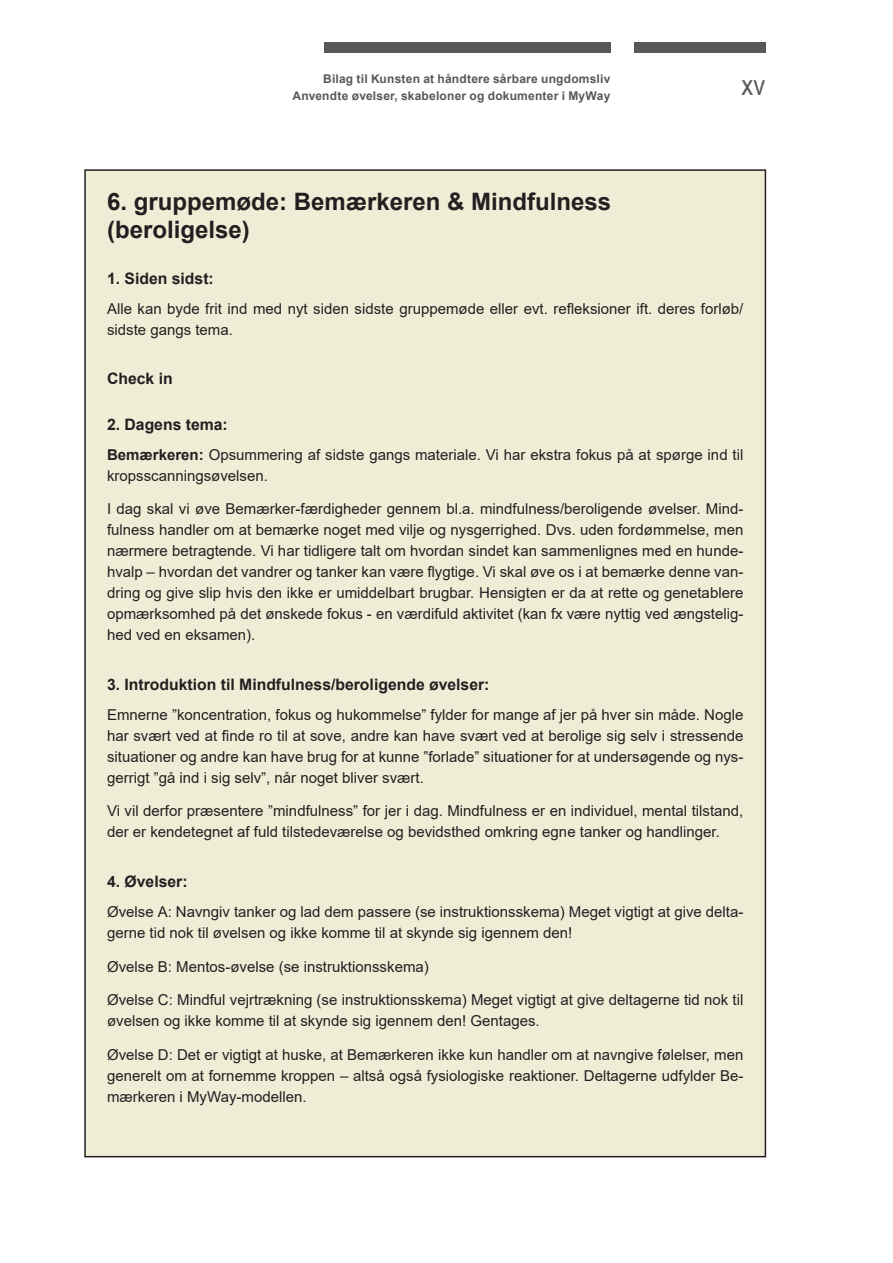
<style>
.page{position:relative;width:893px;height:1263px;background:#fff}
.page>*{position:absolute;margin:0;border:0;box-sizing:border-box;transform-origin:0 0}
.t1{font:28.65px "Arial Narrow";color:#57585a}
.t2{font:700 24px/28.8px "Arial";color:#231f20}
.t3{font:700 15.75px "Arial";color:#231f20}
.t4{font:15px/21px "Arial";color:#231f20}
.t5{font:700 12px/17.2px "Arial";letter-spacing:.015em;color:#57585a;text-align:right}
.s1{font-weight:700}
</style>
<div class="page">
<div style="left:634px;top:43px;width:131px;height:10px;background:#57585a"></div>
<div style="left:324px;top:43px;width:286px;height:10px;background:#57585a"></div>
<div style="left:85px;top:170px;width:680px;height:987px;background:#f0edd7"></div>
<p class="t5" style="left:293px;top:70px;width:319px">Bilag til Kunsten at håndtere sårbare ungdomsliv<br>Anvendte øvelser, skabeloner og dokumenter i MyWay</p>
<h1 class="t1" style="left:741px;top:64px;width:25px">xv</h1>
<h2 class="t2" style="left:107px;top:187px;width:506px">6. gruppemøde: Bemærkeren &amp; Mindfulness (beroligelse)</h2>
<p class="t3" style="left:107px;top:267px;width:108px">1. Siden sidst:</p>
<p class="t4" style="left:107px;top:298px;width:638px">Alle kan byde frit ind med nyt siden sidste gruppemøde eller evt. refleksioner ift. deres forløb/ sidste gangs tema.</p>
<p class="t3" style="left:107px;top:367px;width:67px">Check in</p>
<p class="t3" style="left:107px;top:413px;width:122px">2. Dagens tema:</p>
<p class="t4" style="left:107px;top:444px;width:638px"><span class="s1">Bemærkeren:</span> Opsummering af sidste gangs materiale. Vi har ekstra fokus på at spørge ind til kropsscanningsøvelsen.</p>
<p class="t4" style="left:107px;top:498px;width:638px;text-align:justify">I dag skal vi øve Bemærker-færdigheder gennem bl.a. mindfulness/beroligende øvelser. Mind&shy;fulness handler om at bemærke noget med vilje og nysgerrighed. Dvs. uden fordømmelse, men nærmere betragtende. Vi har tidligere talt om hvordan sindet kan sammenlignes med en hunde&shy;hvalp – hvordan det vandrer og tanker kan være flygtige. Vi skal øve os i at bemærke denne van&shy;dring og give slip hvis den ikke er umiddelbart brugbar. Hensigten er da at rette og genetablere opmærksomhed på det ønskede fokus - en værdifuld aktivitet (kan fx være nyttig ved ængstelig&shy;hed ved en eksamen).</p>
<p class="t3" style="left:107px;top:673px;width:384px">3. Introduktion til Mindfulness/beroligende øvelser:</p>
<p class="t4" style="left:107px;top:704px;width:638px;text-align:justify">Emnerne ”koncentration, fokus og hukommelse” fylder for mange af jer på hver sin måde. Nogle har svært ved at finde ro til at sove, andre kan have svært ved at berolige sig selv i stressende situationer og andre kan have brug for at kunne ”forlade” situationer for at undersøgende og nys&shy;gerrigt ”gå ind i sig selv”, når noget bliver svært.</p>
<p class="t4" style="left:107px;top:800px;width:638px">Vi vil derfor præsentere ”mindfulness” for jer i dag. Mindfulness er en individuel, mental tilstand, der er kendetegnet af fuld tilstedeværelse og bevidsthed omkring egne tanker og handlinger.</p>
<p class="t3" style="left:107px;top:870px;width:82px">4. Øvelser:</p>
<p class="t4" style="left:107px;top:901px;width:638px">Øvelse A: Navngiv tanker og lad dem passere (se instruktionsskema) Meget vigtigt at give delta&shy;gerne tid nok til øvelsen og ikke komme til at skynde sig igennem den!</p>
<p class="t4" style="left:107px;top:956px;width:323px">Øvelse B: Mentos-øvelse (se instruktionsskema)</p>
<p class="t4" style="left:107px;top:989px;width:638px">Øvelse C: Mindful vejrtrækning (se instruktionsskema) Meget vigtigt at give deltagerne tid nok til øvelsen og ikke komme til at skynde sig igennem den! Gentages.</p>
<p class="t4" style="left:107px;top:1044px;width:638px;text-align:justify">Øvelse D: Det er vigtigt at huske, at Bemærkeren ikke kun handler om at navngive følelser, men generelt om at fornemme kroppen – altså også fysiologiske reaktioner. Deltagerne udfylder Be&shy;mærkeren i MyWay-modellen.</p>
</div>
